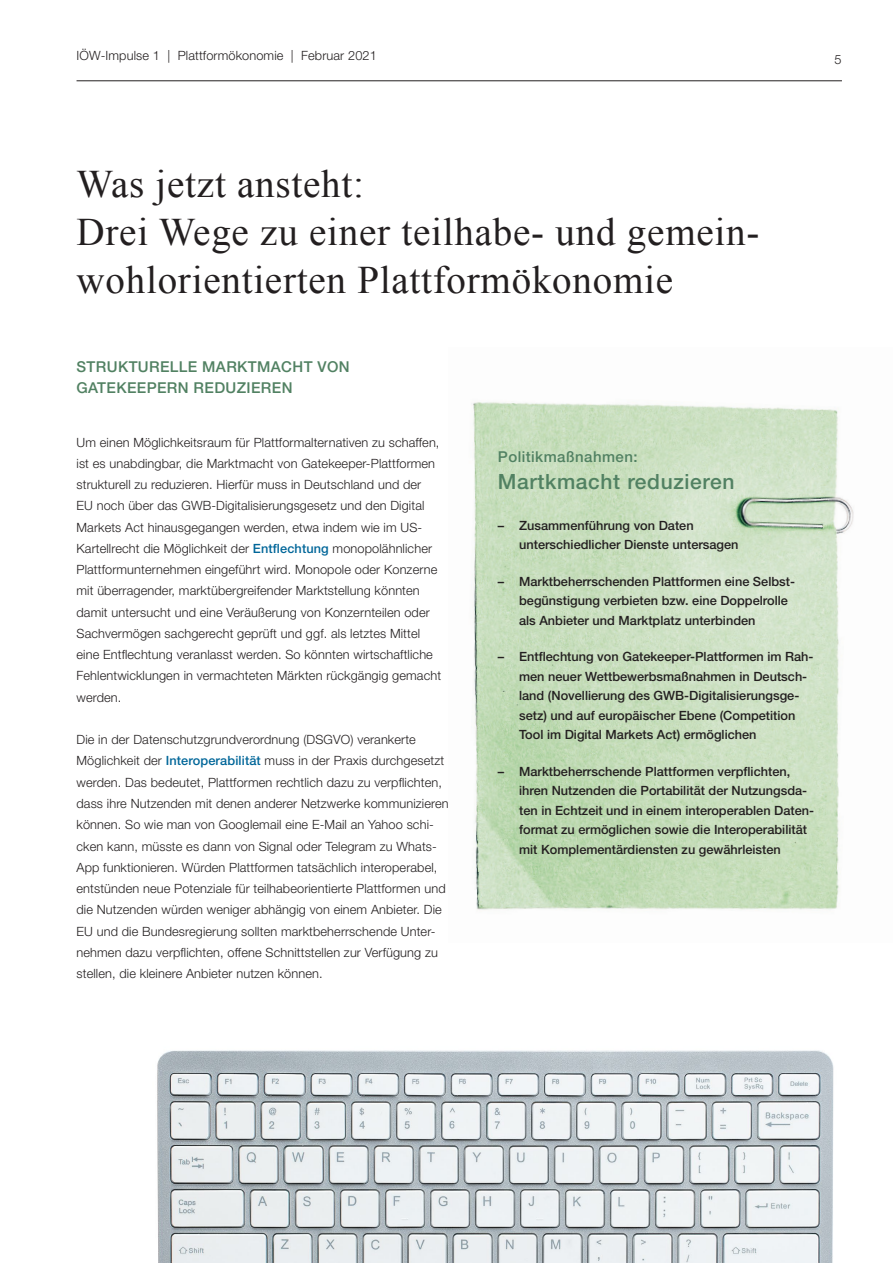
<style>
.page{position:relative;width:893px;height:1263px;background:#fff}
.page>*{position:absolute;margin:0;border:0;box-sizing:border-box;transform-origin:0 0}
.iöw_Flyer_Ü0_35_44_l{font:39px/48px "Times New Roman";letter-spacing:.02em;color:#231f20}
.IÖW_NEW_Zwischen-Übe{font:500 21px "Helvetica Neue LT Std";letter-spacing:.03em;color:#518162}
.IÖW_NEW_Zwischen-Übe-2{font:500 15px "Helvetica Neue LT Std";letter-spacing:.025em;color:#518162}
.IÖW_NEW_Text{font:300 12.75px/21.3px "Helvetica Neue LT Std";letter-spacing:.01em;color:#231f20}
.Politikmaßnahmen{font:500 12.75px/19.5px "Helvetica Neue LT Std";color:#231f20}
.s1{font-weight:500;color:#069}
</style>
<div class="page">
<hr style="left:77px;top:80px;width:765px;height:1px;background:#231f20">
<img style="left:157px;top:1050px;width:677px;height:213px">
<img style="left:471px;top:402px;width:383px;height:508px">
<p class="IÖW_NEW_Text" style="left:77px;top:45px;width:302px">IÖW-Impulse 1 | Plattformökonomie | Februar 2021</p>
<p class="IÖW_NEW_Text" style="left:834px;top:48px;width:9px">5</p>
<p class="iöw_Flyer_Ü0_35_44_l" style="left:77px;top:159px;width:289px">Was jetzt ansteht:</p>
<p class="iöw_Flyer_Ü0_35_44_l" style="left:77px;top:207px;width:684px">Drei Wege zu einer teilhabe- und gemein&shy;wohlorientierten Plattformökonomie</p>
<p class="IÖW_NEW_Zwischen-Übe-2" style="left:77px;top:358px;width:275px">STRUKTURELLE MARKTMACHT VON</p>
<p class="IÖW_NEW_Zwischen-Übe-2" style="left:77px;top:379px;width:217px">GATEKEEPERN REDUZIEREN</p>
<p class="IÖW_NEW_Text" style="left:77px;top:431px;width:366px">Um einen Möglichkeitsraum für Plattformalternativen zu schaffen, ist es unabdingbar, die Marktmacht von Gatekeeper-Plattformen strukturell zu reduzieren. Hierfür muss in Deutschland und der<br>EU noch über das GWB-Digitalisierungsgesetz und den Digital Markets Act hinausgegangen werden, etwa indem wie im US-Kartellrecht die Möglichkeit der <span class="s1">Entflechtung</span> monopolähnlicher Plattformunternehmen eingeführt wird. Monopole oder Konzerne mit überragender, marktübergreifender Marktstellung könnten damit untersucht und eine Veräußerung von Konzernteilen oder Sachvermögen sachgerecht geprüft und ggf. als letztes Mittel eine Entflechtung veranlasst werden. So könnten wirtschaftliche Fehlentwicklungen in vermachteten Märkten rückgängig gemacht werden.</p>
<p class="IÖW_NEW_Text" style="left:77px;top:729px;width:374px">Die in der Datenschutzgrundverordnung (DSGVO) verankerte Möglichkeit der <span class="s1">Interoperabilität</span> muss in der Praxis durchgesetzt werden. Das bedeutet, Plattformen rechtlich dazu zu verpflichten, dass ihre Nutzenden mit denen anderer Netzwerke kommunizieren können. So wie man von Googlemail eine E-Mail an Yahoo schi&shy;cken kann, müsste es dann von Signal oder Telegram zu Whats-App funktionieren. Würden Plattformen tatsächlich interoperabel, entstünden neue Potenziale für teilhabeorientierte Plattformen und die Nutzenden würden weniger abhängig von einem Anbieter. Die EU und die Bundesregierung sollten marktbeherrschende Unter&shy;nehmen dazu verpflichten, offene Schnittstellen zur Verfügung zu stellen, die kleinere Anbieter nutzen können.</p>
<p class="IÖW_NEW_Zwischen-Übe-2" style="left:498px;top:447px;width:141px">Politikmaßnahmen:</p>
<p class="IÖW_NEW_Zwischen-Übe" style="left:498px;top:468px;width:238px">Martkmacht reduzieren</p>
<p class="Politikmaßnahmen" style="left:519px;top:515px;width:221px;text-indent:-21px">– Zusammenführung von Daten unterschiedlicher Dienste untersagen</p>
<p class="Politikmaßnahmen" style="left:519px;top:571px;width:276px;text-indent:-21px">– Marktbeherrschenden Plattformen eine Selbst&shy;begünstigung verbieten bzw. eine Doppelrolle als Anbieter und Marktplatz unterbinden</p>
<p class="Politikmaßnahmen" style="left:519px;top:647px;width:296px;text-indent:-21px">– Entflechtung von Gatekeeper-Plattformen im Rah&shy;men neuer Wettbewerbsmaßnahmen in Deutsch&shy;land (Novellierung des GWB-Digitalisierungsge&shy;setz) und auf europäischer Ebene (Competition Tool im Digital Markets Act) ermöglichen</p>
<p class="Politikmaßnahmen" style="left:519px;top:761px;width:296px;text-indent:-21px">– Marktbeherrschende Plattformen verpflichten, ihren Nutzenden die Portabilität der Nutzungsda&shy;ten in Echtzeit und in einem interoperablen Daten&shy;format zu ermöglichen sowie die Interoperabilität mit Komplementärdiensten zu gewährleisten</p>
</div>
